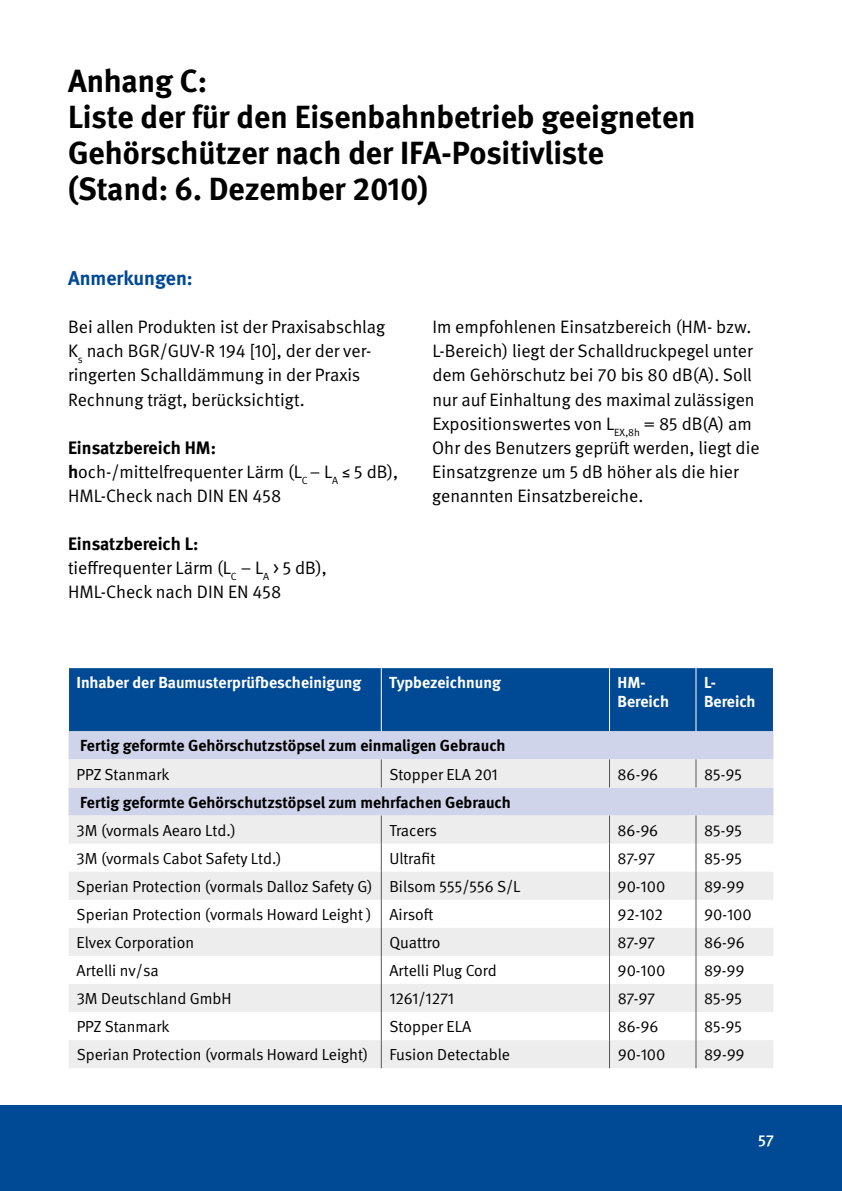
<style>
.page{position:relative;width:842px;height:1191px;background:#fff}
.page>*{position:absolute;margin:0;border:0;box-sizing:border-box;transform-origin:0 0}
.t1{font:700 32px/36px "DGUV Meta";color:#000}
.t2{font:700 20px "DGUV Meta";color:#004994}
.t3{font:18px/24px "DGUV Meta";color:#000}
.t4{font:16px "DGUV Meta";color:#000}
.t5{font:700 16px "DGUV Meta";color:#000}
.t6{font:700 16px/19.2px "DGUV Meta";color:#fff}
.t7{font:500 16px "DGUV Meta";color:#fff}
.s1{font-weight:700}
</style>
<div class="page">
<div style="left:0;top:1106px;width:842px;height:85px;background:#004994"></div>
<div style="left:69px;top:668px;width:704px;height:63px;background:#004994"></div>
<div style="left:69px;top:731px;width:704px;height:28px;background:#d0d4eb"></div>
<svg style="left:69px;top:759px;width:704px;height:309px;fill:#ededed"></svg>
<hr style="left:609px;top:668px;width:1px;height:63px;background:#fff">
<hr style="left:381px;top:668px;width:1px;height:63px;background:#fff">
<hr style="left:695px;top:668px;width:1px;height:63px;background:#fff">
<svg style="left:609px;top:759px;width:1px;height:28px"></svg>
<svg style="left:609px;top:815px;width:1px;height:253px"></svg>
<svg style="left:381px;top:759px;width:1px;height:28px"></svg>
<svg style="left:381px;top:815px;width:1px;height:253px"></svg>
<svg style="left:695px;top:759px;width:1px;height:28px"></svg>
<svg style="left:695px;top:815px;width:1px;height:253px"></svg>
<h1 class="t1" style="left:68px;top:64px;width:629px">Anhang C:<br>Liste der für den Eisenbahnbetrieb geeigneten<br>Gehörschützer nach der IFA-Positivliste (Stand: 6. Dezember 2010)</h1>
<p class="t2" style="left:68px;top:266px;width:126px">Anmerkungen:</p>
<p class="t3" style="left:68px;top:315px;width:319px">Bei allen Produkten ist der Praxisabschlag K<sub>s</sub> nach BGR/GUV-R 194 [10], der der ver&shy;ringerten Schalldämmung in der Praxis Rechnung trägt, berücksichtigt.</p>
<p class="t3" style="left:68px;top:436px;width:332px"><span class="s1">Einsatzbereich HM:<br>h</span>och-/mittelfrequenter Lärm (L<sub>C</sub> – L<sub>A</sub> ≤ 5 dB),<br>HML-Check nach DIN EN 458</p>
<p class="t3" style="left:68px;top:532px;width:260px"><span class="s1">Einsatzbereich L:<br></span>tieffrequenter Lärm (L<sub>C</sub> – L<sub>A</sub> &gt; 5 dB),<br>HML-Check nach DIN EN 458</p>
<p class="t3" style="left:432px;top:315px;width:329px">Im empfohlenen Einsatzbereich (HM- bzw.<br>L-Bereich) liegt der Schalldruckpegel unter dem Gehörschutz bei 70 bis 80 dB(A). Soll nur auf Einhaltung des maximal zulässigen Expositionswertes von L<sub>EX,8h</sub> = 85 dB(A) am Ohr des Benutzers geprüft werden, liegt die Einsatzgrenze um 5 dB höher als die hier genannten Einsatzbereiche.</p>
<p class="t6" style="left:77px;top:673px;width:286px">Inhaber der Baumusterprüfbescheinigung</p>
<p class="t6" style="left:389px;top:673px;width:113px">Typbezeichnung</p>
<p class="t6" style="left:617px;top:673px;width:53px">HM-<br>Bereich</p>
<p class="t6" style="left:704px;top:673px;width:53px">L-<br>Bereich</p>
<p class="t5" style="left:80px;top:736px;width:427px">Fertig geformte Gehörschutzstöpsel zum einmaligen Gebrauch</p>
<p class="t4" style="left:77px;top:764px;width:94px">PPZ Stanmark</p>
<p class="t4" style="left:389px;top:764px;width:110px">Stopper ELA 201</p>
<p class="t4" style="left:617px;top:764px;width:42px">86-96</p>
<p class="t4" style="left:704px;top:764px;width:40px">85-95</p>
<p class="t5" style="left:80px;top:792px;width:432px">Fertig geformte Gehörschutzstöpsel zum mehrfachen Gebrauch</p>
<p class="t4" style="left:77px;top:821px;width:161px">3M (vormals Aearo Ltd.)</p>
<p class="t4" style="left:389px;top:821px;width:49px">Tracers</p>
<p class="t4" style="left:617px;top:821px;width:42px">86-96</p>
<p class="t4" style="left:704px;top:821px;width:40px">85-95</p>
<p class="t4" style="left:77px;top:849px;width:206px">3M (vormals Cabot Safety Ltd.)</p>
<p class="t4" style="left:389px;top:849px;width:47px">Ultrafit</p>
<p class="t4" style="left:618px;top:849px;width:39px">87-97</p>
<p class="t4" style="left:704px;top:849px;width:40px">85-95</p>
<p class="t4" style="left:77px;top:877px;width:445px">Sperian Protection (vormals Dalloz Safety G) Bilsom 555/556 S/L</p>
<p class="t4" style="left:618px;top:877px;width:49px">90-100</p>
<p class="t4" style="left:704px;top:877px;width:42px">89-99</p>
<p class="t4" style="left:77px;top:905px;width:358px">Sperian Protection (vormals Howard Leight ) Airsoft</p>
<p class="t4" style="left:618px;top:905px;width:47px">92-102</p>
<p class="t4" style="left:704px;top:905px;width:49px">90-100</p>
<p class="t4" style="left:77px;top:933px;width:119px">Elvex Corporation</p>
<p class="t4" style="left:389px;top:933px;width:53px">Quattro</p>
<p class="t4" style="left:618px;top:933px;width:39px">87-97</p>
<p class="t4" style="left:704px;top:933px;width:42px">86-96</p>
<p class="t4" style="left:77px;top:961px;width:84px">Artelli nv/sa</p>
<p class="t4" style="left:389px;top:961px;width:109px">Artelli Plug Cord</p>
<p class="t4" style="left:618px;top:961px;width:49px">90-100</p>
<p class="t4" style="left:704px;top:961px;width:42px">89-99</p>
<p class="t4" style="left:77px;top:989px;width:156px">3M Deutschland GmbH</p>
<p class="t4" style="left:389px;top:989px;width:66px">1261/1271</p>
<p class="t4" style="left:618px;top:989px;width:39px">87-97</p>
<p class="t4" style="left:704px;top:989px;width:40px">85-95</p>
<p class="t4" style="left:77px;top:1017px;width:94px">PPZ Stanmark</p>
<p class="t4" style="left:389px;top:1017px;width:83px">Stopper ELA</p>
<p class="t4" style="left:618px;top:1017px;width:42px">86-96</p>
<p class="t4" style="left:704px;top:1017px;width:40px">85-95</p>
<p class="t4" style="left:77px;top:1045px;width:293px">Sperian Protection (vormals Howard Leight)</p>
<p class="t4" style="left:389px;top:1045px;width:122px">Fusion Detectable</p>
<p class="t4" style="left:618px;top:1045px;width:49px">90-100</p>
<p class="t4" style="left:704px;top:1045px;width:42px">89-99</p>
<p class="t7" style="left:758px;top:1131px;width:17px">57</p>
</div>
